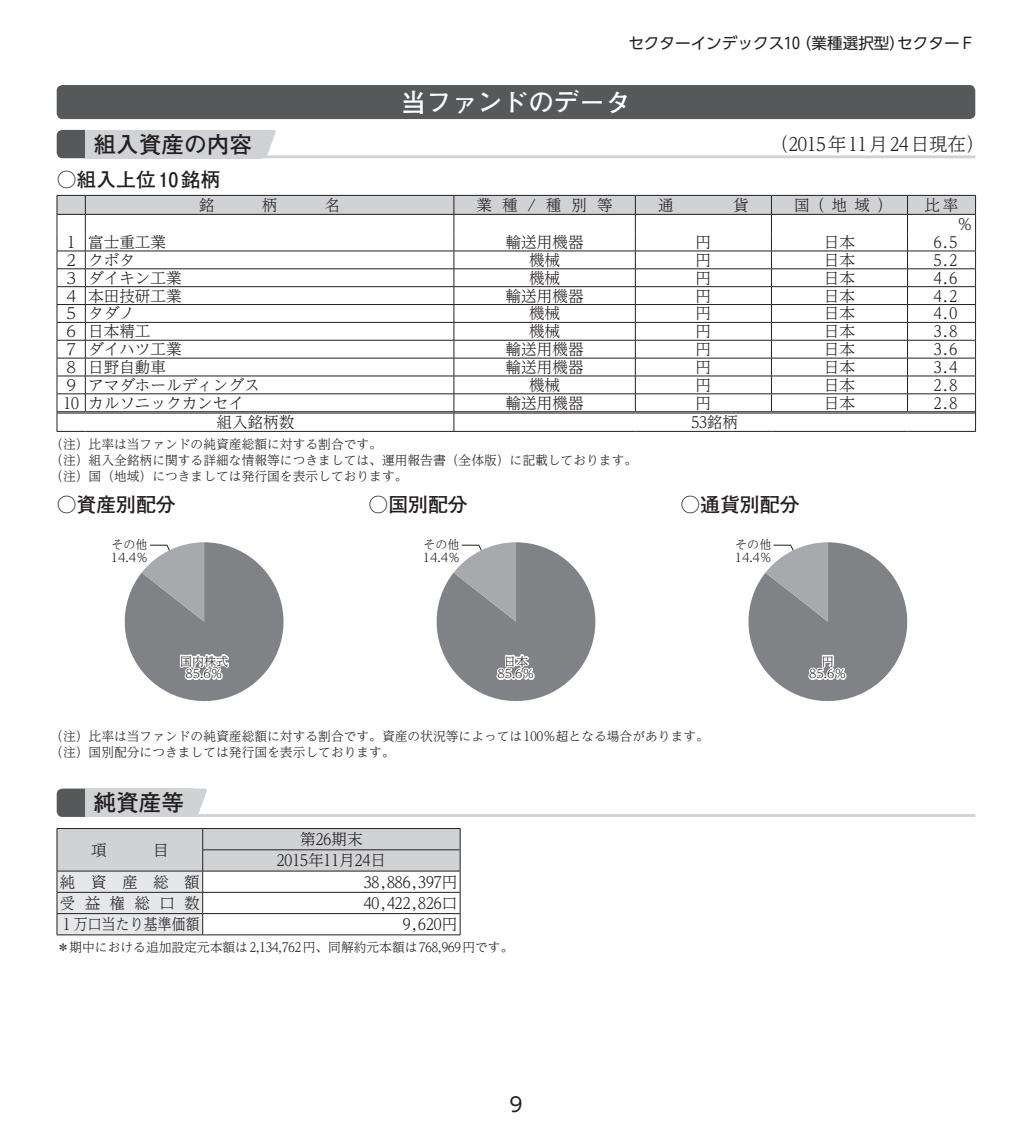
<style>
.page{position:relative;width:1032px;height:1134px;background:#fff}
.page>*{position:absolute;margin:0;border:0;box-sizing:border-box;transform-origin:0 0}
.t1{font:700 25.6px "Futo Go B101 Pro";color:#fff}
.t2{font:700 22.6px "Futo Go B101 Pro";color:#231f20}
.t3{font:700 19.8px "Futo Go B101 Pro";color:#231f20}
.t4{font:19.8px "UD Shin Go Pro";color:#231f20}
.t5{font:300 18.4px "UD Reimin Pro";color:#231f20}
.t6{font:300 15.6px/19px "UD Reimin Pro";color:#231f20}
.t7{font:15.6px "UD Shin Go Pro";color:#231f20}
.t8{font:300 15.6px "UD Reimin Pro";color:#231f20;scale:.89 1}
.t9{font:300 12.8px/16.4px "UD Reimin Pro";color:#231f20}
.t10{font:300 12px/12.8px "UD Reimin Pro";color:#231f20;text-align:center}
</style>
<div class="page">
<div style="left:57px;top:85px;width:918px;height:34px;background:#57585a;border-radius:6px"></div>
<hr style="left:85px;top:155px;width:890px;height:3px;background:#d1d2d4">
<svg style="left:57px;top:130px;width:28px;height:28px"></svg>
<div style="left:85px;top:130px;width:177px;height:28px;background:#d1d2d4"></div>
<svg style="left:262px;top:130px;width:14px;height:26px"></svg>
<svg style="left:57px;top:195px;width:919px;height:237px"></svg>
<svg style="left:124px;top:542px;width:160px;height:159px"></svg>
<svg style="left:436px;top:542px;width:160px;height:159px"></svg>
<svg style="left:748px;top:542px;width:160px;height:159px"></svg>
<hr style="left:85px;top:814px;width:890px;height:3px;background:#d1d2d4">
<svg style="left:57px;top:788px;width:28px;height:29px"></svg>
<div style="left:85px;top:788px;width:108px;height:29px;background:#d1d2d4"></div>
<svg style="left:193px;top:788px;width:14px;height:26px"></svg>
<svg style="left:57px;top:828px;width:404px;height:107px"></svg>
<hr style="left:57px;top:892px;width:146px;height:1px;background:#231f20">
<hr style="left:57px;top:913px;width:146px;height:1px;background:#231f20">
<hr style="left:57px;top:934px;width:146px;height:1px;background:#231f20">
<hr style="left:203px;top:892px;width:257px;height:1px;background:#231f20">
<hr style="left:203px;top:913px;width:257px;height:1px;background:#231f20">
<hr style="left:203px;top:934px;width:257px;height:1px;background:#231f20">
<p class="t7" style="left:628px;top:31px;width:348px">セクターインデックス10（業種選択型）セクターＦ</p>
<h1 class="t1" style="left:401px;top:82px;width:231px">当ファンドのデータ</h1>
<h2 class="t2" style="left:94px;top:126px;width:160px">組入資産の内容</h2>
<p class="t5" style="left:770px;top:129px;width:216px">（2015年 11月 24日現在）</p>
<p class="t3" style="left:57px;top:164px;width:165px">○組入上位 10銘柄</p>
<p class="t6" style="left:199px;top:195px;width:17px">銘</p>
<p class="t6" style="left:262px;top:195px;width:17px">柄</p>
<p class="t6" style="left:325px;top:195px;width:17px">名</p>
<p class="t6" style="left:477px;top:195px;width:138px">業種/種別等</p>
<p class="t6" style="left:658px;top:195px;width:17px">通</p>
<p class="t6" style="left:733px;top:195px;width:17px">貨</p>
<p class="t6" style="left:794px;top:195px;width:100px">国（地域）</p>
<p class="t6" style="left:957px;top:195px;width:17px;text-indent:-33px">比率％</p>
<p class="t6" style="left:63px;top:232px;width:104px">1 富士重工業</p>
<p class="t6" style="left:506px;top:232px;width:79px">輸送用機器</p>
<p class="t6" style="left:695px;top:232px;width:17px">円</p>
<p class="t6" style="left:824px;top:232px;width:33px">日本</p>
<p class="t6" style="left:934px;top:232px;width:25px">6.5</p>
<p class="t6" style="left:63px;top:250px;width:73px">2 クボタ</p>
<p class="t6" style="left:529px;top:250px;width:33px">機械</p>
<p class="t6" style="left:695px;top:250px;width:17px">円</p>
<p class="t6" style="left:824px;top:250px;width:33px">日本</p>
<p class="t6" style="left:934px;top:250px;width:25px">5.2</p>
<p class="t6" style="left:63px;top:268px;width:120px">3 ダイキン工業</p>
<p class="t6" style="left:529px;top:268px;width:33px">機械</p>
<p class="t6" style="left:695px;top:268px;width:17px">円</p>
<p class="t6" style="left:824px;top:268px;width:33px">日本</p>
<p class="t6" style="left:934px;top:268px;width:25px">4.6</p>
<p class="t6" style="left:63px;top:286px;width:120px">4 本田技研工業</p>
<p class="t6" style="left:506px;top:286px;width:79px">輸送用機器</p>
<p class="t6" style="left:695px;top:286px;width:17px">円</p>
<p class="t6" style="left:824px;top:286px;width:33px">日本</p>
<p class="t6" style="left:934px;top:286px;width:25px">4.2</p>
<p class="t6" style="left:63px;top:303px;width:73px">5 タダノ</p>
<p class="t6" style="left:529px;top:303px;width:33px">機械</p>
<p class="t6" style="left:695px;top:303px;width:17px">円</p>
<p class="t6" style="left:824px;top:303px;width:33px">日本</p>
<p class="t6" style="left:934px;top:303px;width:25px">4.0</p>
<p class="t6" style="left:63px;top:321px;width:89px">6 日本精工</p>
<p class="t6" style="left:529px;top:321px;width:33px">機械</p>
<p class="t6" style="left:695px;top:321px;width:17px">円</p>
<p class="t6" style="left:824px;top:321px;width:33px">日本</p>
<p class="t6" style="left:934px;top:321px;width:25px">3.8</p>
<p class="t6" style="left:63px;top:339px;width:120px">7 ダイハツ工業</p>
<p class="t6" style="left:506px;top:339px;width:79px">輸送用機器</p>
<p class="t6" style="left:695px;top:339px;width:17px">円</p>
<p class="t6" style="left:824px;top:339px;width:33px">日本</p>
<p class="t6" style="left:934px;top:339px;width:25px">3.6</p>
<p class="t6" style="left:63px;top:357px;width:104px">8 日野自動車</p>
<p class="t6" style="left:506px;top:357px;width:79px">輸送用機器</p>
<p class="t6" style="left:695px;top:357px;width:17px">円</p>
<p class="t6" style="left:824px;top:357px;width:33px">日本</p>
<p class="t6" style="left:934px;top:357px;width:25px">3.4</p>
<p class="t6" style="left:63px;top:375px;width:198px">9 アマダホールディングス</p>
<p class="t6" style="left:529px;top:375px;width:33px">機械</p>
<p class="t6" style="left:695px;top:375px;width:17px">円</p>
<p class="t6" style="left:824px;top:375px;width:33px">日本</p>
<p class="t6" style="left:934px;top:375px;width:25px">2.8</p>
<p class="t6" style="left:63px;top:393px;width:182px">10 カルソニックカンセイ</p>
<p class="t6" style="left:506px;top:393px;width:79px">輸送用機器</p>
<p class="t6" style="left:695px;top:393px;width:17px">円</p>
<p class="t6" style="left:824px;top:393px;width:33px">日本</p>
<p class="t6" style="left:934px;top:393px;width:25px">2.8</p>
<p class="t6" style="left:216px;top:412px;width:79px">組入銘柄数</p>
<p class="t6" style="left:691px;top:412px;width:48px">53銘柄</p>
<p class="t9" style="left:50px;top:435px;width:588px">（注）比率は当ファンドの純資産総額に対する割合です。<br>（注）組入全銘柄に関する詳細な情報等につきましては、運用報告書（全体版）に記載しております。（注）国（地域）につきましては発行国を表示しております。</p>
<p class="t3" style="left:57px;top:488px;width:121px">○資産別配分</p>
<p class="t3" style="left:680px;top:488px;width:121px">○通貨別配分</p>
<p class="t3" style="left:369px;top:488px;width:101px">○国別配分</p>
<p class="t10" style="left:111px;top:538px;width:39px;text-align:left">その他<br>14.4％</p>
<p class="t10" style="left:423px;top:538px;width:39px;text-align:left">その他<br>14.4％</p>
<p class="t10" style="left:735px;top:538px;width:39px;text-align:left">その他<br>14.4％</p>
<p class="t10" style="left:180px;top:654px;width:50px">国内株式<br>85.6％</p>
<p class="t10" style="left:497px;top:654px;width:39px">日本<br>85.6％</p>
<p class="t10" style="left:809px;top:654px;width:39px">円<br>85.6％</p>
<p class="t9" style="left:50px;top:727px;width:660px">（注）比率は当ファンドの純資産総額に対する割合です。資産の状況等によっては 100％超となる場合があります。（注）国別配分につきましては発行国を表示しております。</p>
<h2 class="t2" style="left:94px;top:785px;width:92px">純資産等</h2>
<p class="t6" style="left:91px;top:840px;width:17px">項</p>
<p class="t6" style="left:153px;top:840px;width:17px">目</p>
<p class="t6" style="left:277px;top:828px;width:111px;line-height:21.2px;text-align:center">第26期末<br>2015年11月24日</p>
<p class="t6" style="left:60px;top:872px;width:142px">純資産総額</p>
<p class="t6" style="left:364px;top:872px;width:95px">38,886,397円</p>
<p class="t6" style="left:60px;top:893px;width:142px">受益権総口数</p>
<p class="t6" style="left:364px;top:893px;width:95px">40,422,826口</p>
<p class="t8" style="left:60px;top:911px;width:159px">1万口当たり基準価額</p>
<p class="t6" style="left:403px;top:914px;width:56px">9,620円</p>
<p class="t9" style="left:57px;top:938px;width:458px">＊期中における追加設定元本額は 2,134,762円、同解約元本額は 768,969円です。</p>
<p class="t4" style="left:509px;top:1088px;width:15px">9</p>
</div>
